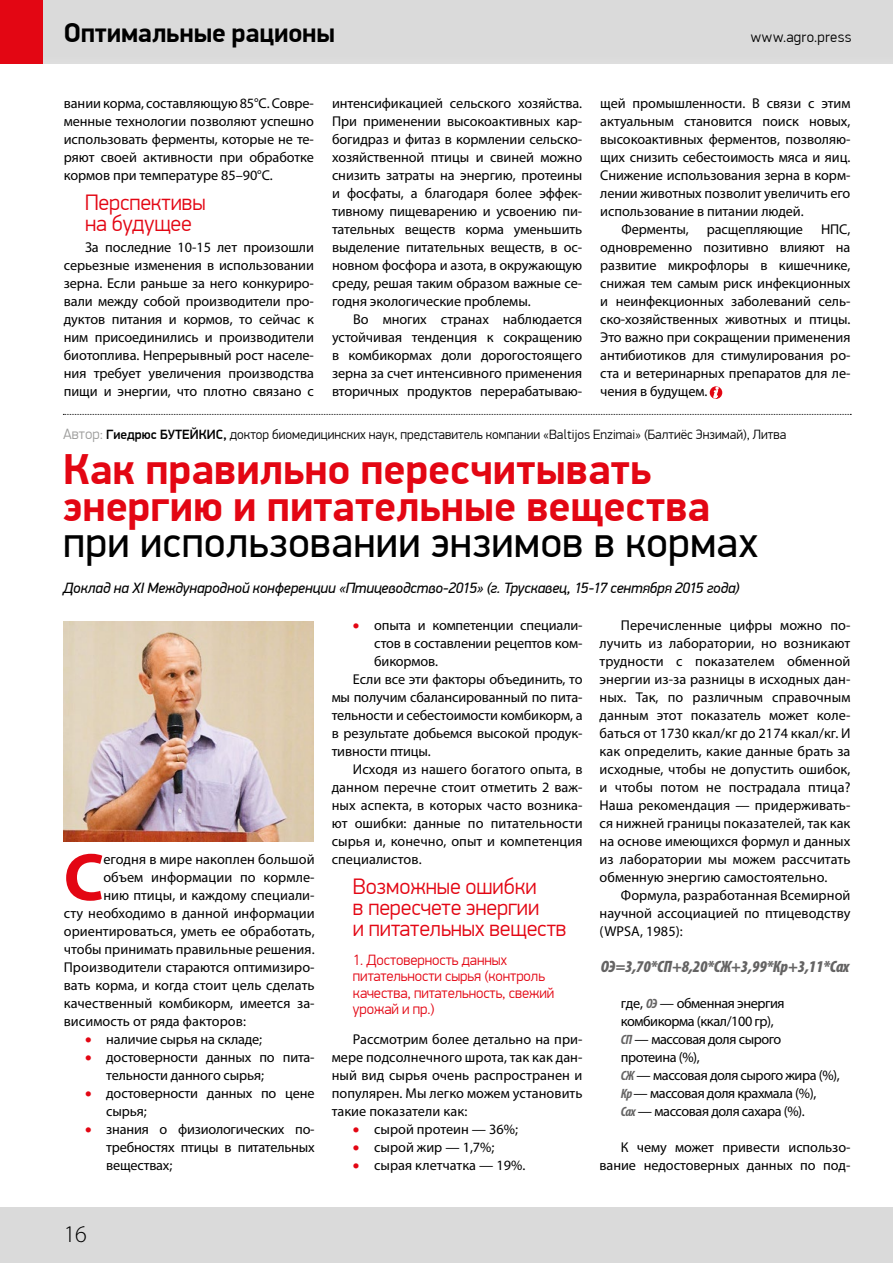
<style>
.page{position:relative;width:893px;height:1263px;background:#fff}
.page>*{position:absolute;margin:0;border:0;box-sizing:border-box;transform-origin:0 0}
.t1{font:700 67.65px "Myriad Pro";color:#e30613}
.t2{font:700 43.5px/36.8px "PF Din Display Pro";color:#e30613}
.t3{font:43.5px "PF Din Display Pro";letter-spacing:.005em;color:#000}
.t4{font:700 27px "PF Din Display Pro";letter-spacing:-.005em;color:#000}
.t5{font:300 24px "Myriad Pro";color:#000}
.t6{font:300 22.5px/21px "PF Din Display Pro";letter-spacing:-.005em;color:#e30613}
.t7{font:italic 900 condensed 16.5px "Myriad Pro";letter-spacing:-.005em;color:#646363}
.t8{font:300 15px/16.5px "PF Din Display Pro";letter-spacing:-.005em;color:#e30613}
.t9{font:italic 15px "PF Din Display Pro";letter-spacing:-.005em;color:#000}
.t10{font:300 15px "PF Din Display Pro";letter-spacing:.025em;color:#000}
.t11{font:14.25px/18px "Myriad Pro";letter-spacing:-.005em;color:#000;text-align:justify}
.t12{font:14.25px/18px "Myriad Pro";letter-spacing:-.03em;color:#000}
.t13{font:300 13.5px "PF Din Display Pro";color:#000}
.s1{font-size:15px;color:#9d9d9c}
.s2{font-weight:500}
.s3{color:#e30613}
.s4{font-weight:700;font-style:italic;font-stretch:condensed;font-size:13.5px;color:#646363}
</style>
<div class="page">
<div style="left:0;top:1208px;width:893px;height:55px;background:#dadada"></div>
<div style="left:0;top:0;width:893px;height:64px;background:#dadada"></div>
<div style="left:0;top:0;width:43px;height:64px;background:#e30613"></div>
<svg style="left:710px;top:386px;width:12px;height:13px"></svg>
<svg style="left:714px;top:387px;width:4px;height:11px"></svg>
<svg style="left:63px;top:414px;width:788px;height:1px"></svg>
<img style="left:64px;top:621px;width:250px;height:221px">
<h3 class="t4" style="left:64px;top:17px;width:273px">Оптимальные рационы</h3>
<p class="t10" style="left:751px;top:28px;width:102px">www.agro.press</p>
<p class="t11" style="left:64px;top:94px;width:252px">вании корма, составляющую 85°С. Совре&shy;менные технологии позволяют успешно использовать ферменты, которые не те&shy;ряют своей активности при обработке кормов при температуре 85–90°С.</p>
<h3 class="t6" style="left:85px;top:192px;width:122px">Перспективы на будущее</h3>
<p class="t11" style="left:64px;top:238px;width:252px;text-indent:21px">За последние 10-15 лет произошли серьезные изменения в использовании зерна. Если раньше за него конкуриро&shy;вали между собой производители про&shy;дуктов питания и кормов, то сейчас к ним присоединились и производители биотоплива. Непрерывный рост населе&shy;ния требует увеличения производства пищи и энергии, что плотно связано с</p>
<p class="t11" style="left:332px;top:94px;width:252px">интенсификацией сельского хозяйства.<br>При применении высокоактивных кар&shy;богидраз и фитаз в кормлении сельско&shy;хозяйственной птицы и свиней можно снизить затраты на энергию, протеины и фосфаты, а благодаря более эффек&shy;тивному пищеварению и усвоению пи&shy;тательных веществ корма уменьшить выделение питательных веществ, в ос&shy;новном фосфора и азота, в окружающую среду, решая таким образом важные се&shy;годня экологические проблемы.</p>
<p class="t11" style="left:332px;top:310px;width:252px;text-indent:21px">Во многих странах наблюдается устойчивая тенденция к сокращению в комбикормах доли дорогостоящего зерна за счет интенсивного применения вторичных продуктов перерабатываю-</p>
<p class="t11" style="left:600px;top:94px;width:252px">щей промышленности. В связи с этим</p>
<p class="t11" style="left:600px;top:112px;width:252px">актуальным становится поиск новых,</p>
<p class="t11" style="left:600px;top:130px;width:252px">высокоактивных ферментов, позволяю-</p>
<p class="t11" style="left:600px;top:148px;width:252px">щих снизить себестоимость мяса и яиц.</p>
<p class="t11" style="left:600px;top:166px;width:252px">Снижение использования зерна в корм-</p>
<p class="t11" style="left:600px;top:184px;width:252px">лении животных позволит увеличить его</p>
<p class="t11" style="left:600px;top:202px;width:205px">использование в питании людей.</p>
<p class="t11" style="left:621px;top:220px;width:69px">Ферменты,</p>
<p class="t11" style="left:707px;top:220px;width:98px">расщепляющие</p>
<p class="t11" style="left:600px;top:220px;width:252px;text-indent:221px">НПС, одновременно позитивно влияют на развитие микрофлоры в кишечнике, снижая тем самым риск инфекционных и неинфекционных заболеваний сель&shy;ско-хозяйственных животных и птицы.<br>Это важно при сокращении применения антибиотиков для стимулирования ро&shy;ста и ветеринарных препаратов для ле&shy;чения в будущем.</p>
<p class="t13" style="left:63px;top:427px;width:725px"><span class="s1">Автор:</span> <span class="s2">Гиедрюс БУТЕЙКИС,</span> доктор биомедицинских наук, представитель компании «Baltijos Enzimai» (Балтиёс Энзимай), Литва</p>
<h2 class="t2" style="left:63px;top:452px;width:649px">Как правильно пересчитывать энергию и питательные вещества</h2>
<h2 class="t3" style="left:63px;top:517px;width:696px">при использовании энзимов в кормах</h2>
<p class="t9" style="left:63px;top:578px;width:678px">Доклад на XI Международной конференции «Птицеводство-2015» (г. Трускавец, 15-17 сентября 2015 года)</p>
<h1 class="t1" style="left:64px;top:833px;width:42px">С</h1>
<p class="t11" style="left:103px;top:850px;width:213px">егодня в мире накоплен большой</p>
<p class="t11" style="left:103px;top:868px;width:213px">объем информации по кормле-</p>
<p class="t11" style="left:103px;top:886px;width:213px">нию птицы, и каждому специали-</p>
<p class="t11" style="left:64px;top:904px;width:252px">сту необходимо в данной информации</p>
<p class="t11" style="left:64px;top:922px;width:252px">ориентироваться, уметь ее обработать,</p>
<p class="t11" style="left:64px;top:940px;width:252px">чтобы принимать правильные решения.</p>
<p class="t11" style="left:64px;top:958px;width:252px">Производители стараются оптимизиро-</p>
<p class="t11" style="left:64px;top:976px;width:252px">вать корма, и когда стоит цель сделать</p>
<p class="t11" style="left:64px;top:994px;width:252px">качественный комбикорм, имеется за-</p>
<p class="t11" style="left:64px;top:1012px;width:184px">висимость от ряда факторов:</p>
<p class="t11" style="left:85px;top:1030px;width:179px"><span class="s3">•</span> наличие сырья на складе;</p>
<p class="t11" style="left:106px;top:1048px;width:210px;text-indent:-21px"><span class="s3">•</span> достоверности данных по пита&shy;тельности данного сырья;</p>
<p class="t11" style="left:106px;top:1084px;width:210px;text-indent:-21px"><span class="s3">•</span> достоверности данных по цене сырья;</p>
<p class="t11" style="left:106px;top:1120px;width:210px;text-indent:-21px"><span class="s3">•</span> знания о физиологических по&shy;требностях птицы в питательных веществах;</p>
<p class="t11" style="left:353px;top:616px;width:231px"><span class="s3">•</span> опыта и компетенции специали-</p>
<p class="t11" style="left:374px;top:634px;width:210px">стов в составлении рецептов ком-</p>
<p class="t11" style="left:374px;top:652px;width:65px">бикормов.</p>
<p class="t11" style="left:353px;top:670px;width:231px">Если все эти факторы объединить, то</p>
<p class="t11" style="left:332px;top:688px;width:252px">мы получим сбалансированный по пита-</p>
<p class="t11" style="left:332px;top:706px;width:252px">тельности и себестоимости комбикорм, а</p>
<p class="t11" style="left:332px;top:724px;width:252px">в результате добьемся высокой продук-</p>
<p class="t11" style="left:332px;top:742px;width:101px">тивности птицы.</p>
<p class="t11" style="left:353px;top:760px;width:231px">Исходя из нашего богатого опыта, в</p>
<p class="t11" style="left:332px;top:778px;width:252px">данном перечне стоит отметить 2 важ-</p>
<p class="t11" style="left:332px;top:796px;width:252px">ных аспекта, в которых часто возника-</p>
<p class="t11" style="left:332px;top:814px;width:252px">ют ошибки: данные по питательности</p>
<p class="t11" style="left:332px;top:832px;width:252px">сырья и, конечно, опыт и компетенция</p>
<p class="t11" style="left:332px;top:850px;width:91px">специалистов.</p>
<h3 class="t6" style="left:353px;top:876px;width:215px">Возможные ошибки<br>в пересчете энергии<br>и питательных веществ</h3>
<p class="t8" style="left:353px;top:952px;width:203px">1. Достоверность данных питательности сырья (контроль качества, питательность, свежий урожай и пр.)</p>
<p class="t11" style="left:332px;top:1030px;width:252px;text-indent:21px">Рассмотрим более детально на при&shy;мере подсолнечного шрота, так как дан&shy;ный вид сырья очень распространен и популярен. Мы легко можем установить такие показатели как:</p>
<p class="t11" style="left:353px;top:1120px;width:167px"><span class="s3">•</span> сырой протеин — 36%;</p>
<p class="t11" style="left:353px;top:1138px;width:143px"><span class="s3">•</span> сырой жир — 1,7%;</p>
<p class="t11" style="left:353px;top:1156px;width:174px"><span class="s3">•</span> сырая клетчатка — 19%.</p>
<p class="t11" style="left:600px;top:616px;width:252px;text-indent:21px">Перечисленные цифры можно по&shy;лучить из лаборатории, но возникают трудности с показателем обменной энергии из-за разницы в исходных дан&shy;ных. Так, по различным справочным данным этот показатель может коле&shy;баться от 1730 ккал/кг до 2174 ккал/кг. И как определить, какие данные брать за исходные, чтобы не допустить ошибок, и чтобы потом не пострадала птица?<br>Наша рекомендация — придерживать&shy;ся нижней границы показателей, так как на основе имеющихся формул и данных из лаборатории мы можем рассчитать обменную энергию самостоятельно.</p>
<p class="t11" style="left:600px;top:886px;width:252px;text-indent:21px">Формула, разработанная Всемирной научной ассоциацией по птицеводству (WPSA, 1985):</p>
<p class="t7" style="left:601px;top:956px;width:250px">ОЭ=3,70*СП+8,20*СЖ+3,99*Кр+3,11*Сах</p>
<p class="t12" style="left:621px;top:994px;width:220px">где, <span class="s4">ОЭ</span> — обменная энергия комбикорма (ккал/100 гр),<br><span class="s4">СП</span> — массовая доля сырого протеина (%),<br><span class="s4">СЖ</span> — массовая доля сырого жира (%),<br><span class="s4">Кр</span> — массовая доля крахмала (%),<br><span class="s4">Сах</span> — массовая доля сахара (%).</p>
<p class="t11" style="left:600px;top:1138px;width:252px;text-align:right">К чему может привести использо&shy;вание недостоверных данных по под-</p>
<h3 class="t5" style="left:64px;top:1221px;width:25px">16</h3>
</div>
